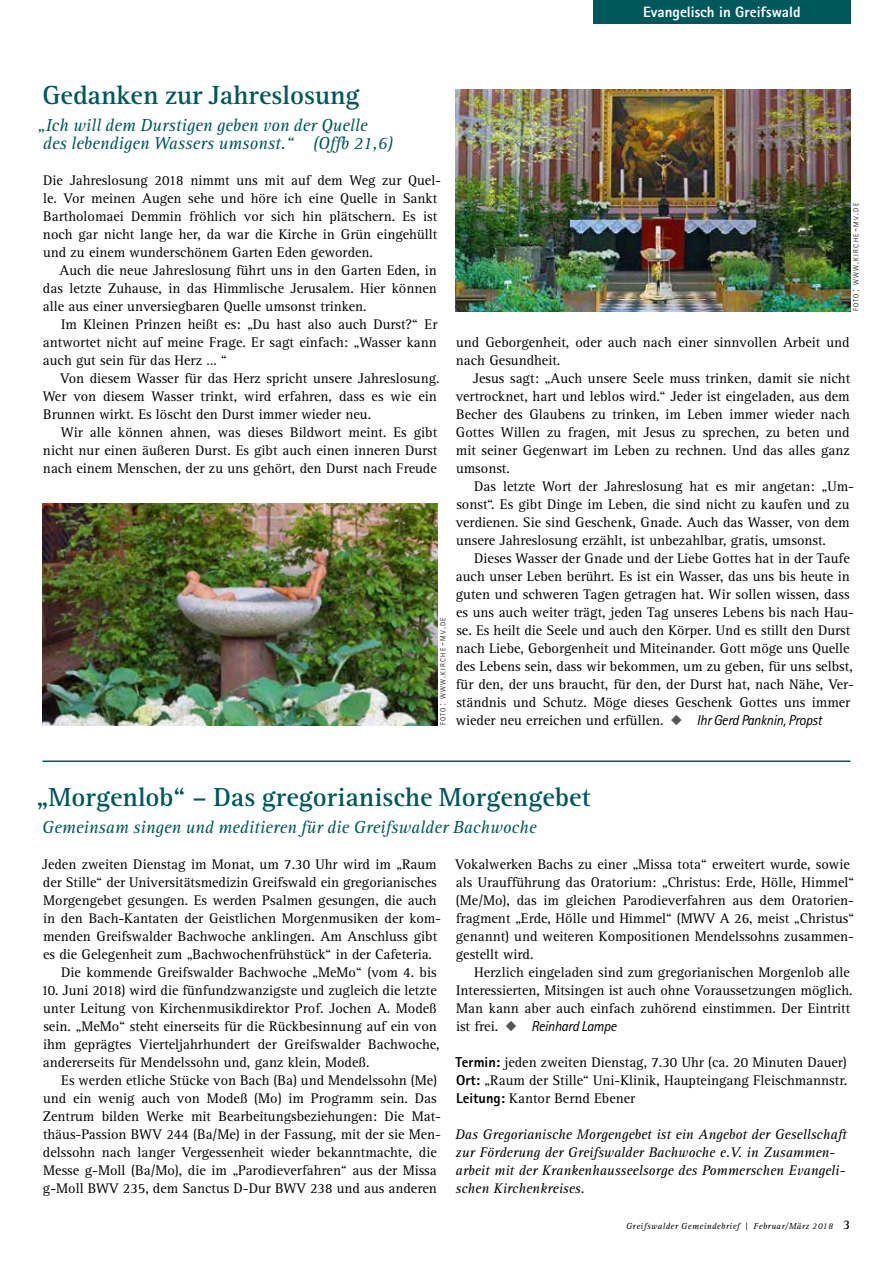
<style>
.page{position:relative;width:893px;height:1263px;background:#fff}
.page>*{position:absolute;margin:0;border:0;box-sizing:border-box;transform-origin:0 0}
.t1{font:700 27px "Rotis Serif";color:#00585c}
.t2{font:italic 18px/18px "Rotis Serif";color:#00585c}
.t3{font:800 15px "Rotis Sans Serif";color:#fff}
.t4{font:14.4px/18px "Rotis Serif";color:#000}
.t5{font:italic 14.4px/18px "Rotis Serif";color:#000}
.t6{font:italic 14.4px "Rotis Sans Serif";letter-spacing:-.025em;color:#000}
.t7{font:italic 9px "Rotis Serif";letter-spacing:.045em;color:#000}
.t8{font:300 7.35px "Rotis Sans Serif";letter-spacing:.17em;color:#000}
.s1{font-size:10.5px}
.s2{color:#565655}
.s3{font-family:"Rotis Sans Serif";font-style:italic}
.s4{font-family:"Rotis Serif";font-style:normal}
.s5{font-family:"Rotis Sans Serif";font-weight:800}
.s6{font-family:"Rotis Semi Serif";font-weight:700;font-style:normal;font-size:13.5px}
</style>
<div class="page">
<div style="left:593px;top:0;width:257px;height:23px;background:#00585c"></div>
<hr style="left:43px;top:760px;width:807px;height:2px;background:#00585c">
<img style="left:43px;top:503px;width:394px;height:222px">
<img style="left:455px;top:89px;width:395px;height:222px">
<p class="t3" style="left:643px;top:3px;width:159px">Evangelisch in Greifswald</p>
<h1 class="t1" style="left:43px;top:79px;width:319px">Gedanken zur Jahreslosung</h1>
<p class="t2" style="left:38px;top:116px;width:357px">„Ich will dem Durstigen geben von der Quelle des lebendigen Wassers umsonst.“ (Offb 21,6)</p>
<p class="t4" style="left:43px;top:172px;width:400px">Die Jahreslosung 2018 nimmt uns mit auf dem Weg zur Quel&shy;le. Vor meinen Augen sehe und höre ich eine Quelle in Sankt Bartholomaei Demmin fröhlich vor sich hin plätschern. Es ist noch gar nicht lange her, da war die Kirche in Grün eingehüllt und zu einem wunderschönem Garten Eden geworden.</p>
<p class="t4" style="left:43px;top:262px;width:395px;text-align:justify;text-indent:17px">Auch die neue Jahreslosung führt uns in den Garten Eden, in das letzte Zuhause, in das Himmlische Jerusalem. Hier können alle aus einer unversiegbaren Quelle umsonst trinken.</p>
<p class="t4" style="left:43px;top:316px;width:396px;text-align:justify;text-indent:18px">Im Kleinen Prinzen heißt es: „Du hast also auch Durst?“ Er antwortet nicht auf meine Frage. Er sagt einfach: „Wasser kann auch gut sein für das Herz … “</p>
<p class="t4" style="left:43px;top:370px;width:398px;text-indent:17px">Von diesem Wasser für das Herz spricht unsere Jahreslosung.<br>Wer von diesem Wasser trinkt, wird erfahren, dass es wie ein<br>Brunnen wirkt. Es löscht den Durst immer wieder neu.</p>
<p class="t4" style="left:43px;top:424px;width:396px;text-align:justify;text-indent:18px">Wir alle können ahnen, was dieses Bildwort meint. Es gibt nicht nur einen äußeren Durst. Es gibt auch einen inneren Durst nach einem Menschen, der zu uns gehört, den Durst nach Freude</p>
<p class="t8" style="left:439px;top:725px;width:109px;rotate:-90deg">foto<span class="s1">:</span> www<span class="s1">.</span>kirche<span class="s1">-</span>mv<span class="s1">.</span>de</p>
<p class="t8" style="left:852px;top:311px;width:109px;rotate:-90deg">foto<span class="s1">:</span> www<span class="s1">.</span>kirche<span class="s1">-</span>mv<span class="s1">.</span>de</p>
<p class="t4" style="left:456px;top:334px;width:395px">und Geborgenheit, oder auch nach einer sinnvollen Arbeit und nach Gesundheit.</p>
<p class="t4" style="left:456px;top:370px;width:396px;text-align:justify;text-indent:17px">Jesus sagt: „Auch unsere Seele muss trinken, damit sie nicht vertrocknet, hart und leblos wird.“ Jeder ist eingeladen, aus dem Becher des Glaubens zu trinken, im Leben immer wieder nach Gottes Willen zu fragen, mit Jesus zu sprechen, zu beten und mit seiner Gegenwart im Leben zu rechnen. Und das alles ganz umsonst.</p>
<p class="t4" style="left:456px;top:478px;width:400px;text-indent:18px">Das letzte Wort der Jahreslosung hat es mir angetan: „Um&shy;sonst“. Es gibt Dinge im Leben, die sind nicht zu kaufen und zu verdienen. Sie sind Geschenk, Gnade. Auch das Wasser, von dem unsere Jahreslosung erzählt, ist unbezahlbar, gratis, umsonst.</p>
<p class="t4" style="left:456px;top:550px;width:400px;text-indent:18px">Dieses Wasser der Gnade und der Liebe Gottes hat in der Taufe auch unser Leben berührt. Es ist ein Wasser, das uns bis heute in guten und schweren Tagen getragen hat. Wir sollen wissen, dass es uns auch weiter trägt, jeden Tag unseres Lebens bis nach Hau&shy;se. Es heilt die Seele und auch den Körper. Und es stillt den Durst nach Liebe, Geborgenheit und Miteinander. Gott möge uns Quelle des Lebens sein, dass wir bekommen, um zu geben, für uns selbst, für den, der uns braucht, für den, der Durst hat, nach Nähe, Ver&shy;ständnis und Schutz. Möge dieses Geschenk Gottes uns immer wieder neu erreichen und erfüllen. <span class="s2">◆</span> <span class="s3">Ihr Gerd Panknin, Propst</span></p>
<h1 class="t1" style="left:36px;top:781px;width:556px">„Morgenlob“ – Das gregorianische Morgengebet</h1>
<p class="t2" style="left:42px;top:818px;width:496px">Gemeinsam singen und meditieren für die Greifswalder Bachwoche</p>
<p class="t4" style="left:42px;top:856px;width:396px">Jeden zweiten Dienstag im Monat, um 7.30 Uhr wird im „Raum</p>
<p class="t4" style="left:43px;top:874px;width:395px">der Stille“ der Universitätsmedizin Greifswald ein gregorianisches</p>
<p class="t4" style="left:43px;top:892px;width:395px">Morgengebet gesungen. Es werden Psalmen gesungen, die auch</p>
<p class="t4" style="left:43px;top:910px;width:400px">in den Bach-Kantaten der Geistlichen Morgenmusiken der kom-</p>
<p class="t4" style="left:43px;top:928px;width:396px">menden Greifswalder Bachwoche anklingen. Am Anschluss gibt</p>
<p class="t4" style="left:43px;top:946px;width:391px">es die Gelegenheit zum „Bachwochenfrühstück“ in der Cafeteria.</p>
<p class="t4" style="left:61px;top:964px;width:377px">Die kommende Greifswalder Bachwoche „MeMo“ (vom 4. bis</p>
<p class="t4" style="left:41px;top:982px;width:400px">10. Juni 2018) wird die fünfundzwanzigste und zugleich die letzte unter Leitung von Kirchenmusikdirektor Prof. Jochen A. Modeß sein. „MeMo“ steht einerseits für die Rückbesinnung auf ein von ihm geprägtes Vierteljahrhundert der Greifswalder Bachwoche, andererseits für Mendelssohn und, ganz klein, Modeß.</p>
<p class="t4" style="left:43px;top:1072px;width:400px;text-indent:18px">Es werden etliche Stücke von Bach (Ba) und Mendelssohn (Me) und ein wenig auch von Modeß (Mo) im Programm sein. Das Zentrum bilden Werke mit Bearbeitungsbeziehungen: Die Mat&shy;thäus-Passion BWV 244 (Ba/Me) in der Fassung, mit der sie Men&shy;delssohn nach langer Vergessenheit wieder bekanntmachte, die Messe g-Moll (Ba/Mo), die im „Parodieverfahren“ aus der Missa g-Moll BWV 235, dem Sanctus D-Dur BWV 238 und aus anderen</p>
<p class="t4" style="left:455px;top:856px;width:401px">Vokalwerken Bachs zu einer „Missa tota“ erweitert wurde, sowie als Uraufführung das Oratorium: „Christus: Erde, Hölle, Himmel“ (Me/Mo), das im gleichen Parodieverfahren aus dem Oratorien&shy;fragment „Erde, Hölle und Himmel“ (MWV A 26, meist „Christus“ genannt) und weiteren Kompositionen Mendelssohns zusammen&shy;gestellt wird.</p>
<p class="t4" style="left:456px;top:964px;width:398px;text-indent:18px">Herzlich eingeladen sind zum gregorianischen Morgenlob alle<br>Interessierten, Mitsingen ist auch ohne Voraussetzungen möglich.<br>Man kann aber auch einfach zuhörend einstimmen. Der Eintritt</p>
<p class="t6" style="left:456px;top:1018px;width:162px"><span class="s4">ist frei.</span> <span class="s2">◆</span> Reinhard Lampe</p>
<p class="t4" style="left:456px;top:1054px;width:393px;text-align:justify"><span class="s5">Termin:</span> jeden zweiten Dienstag, 7.30 Uhr (ca. 20 Minuten Dauer)<br><span class="s5">Ort:</span> „Raum der Stille“ Uni-Klinik, Haupteingang Fleischmannstr.<br><span class="s5">Leitung:</span> Kantor Bernd Ebener</p>
<p class="t5" style="left:455px;top:1126px;width:393px">Das Gregorianische Morgengebet ist ein Angebot der Gesellschaft zur Förderung der Greifswalder Bachwoche e.V. in Zusammen&shy;arbeit mit der Krankenhausseelsorge des Pommerschen Evangeli&shy;schen Kirchenkreises.</p>
<p class="t7" style="left:626px;top:1221px;width:226px">Greifswalder Gemeindebrief | Februar/März 2018 <span class="s6">3</span></p>
</div>
